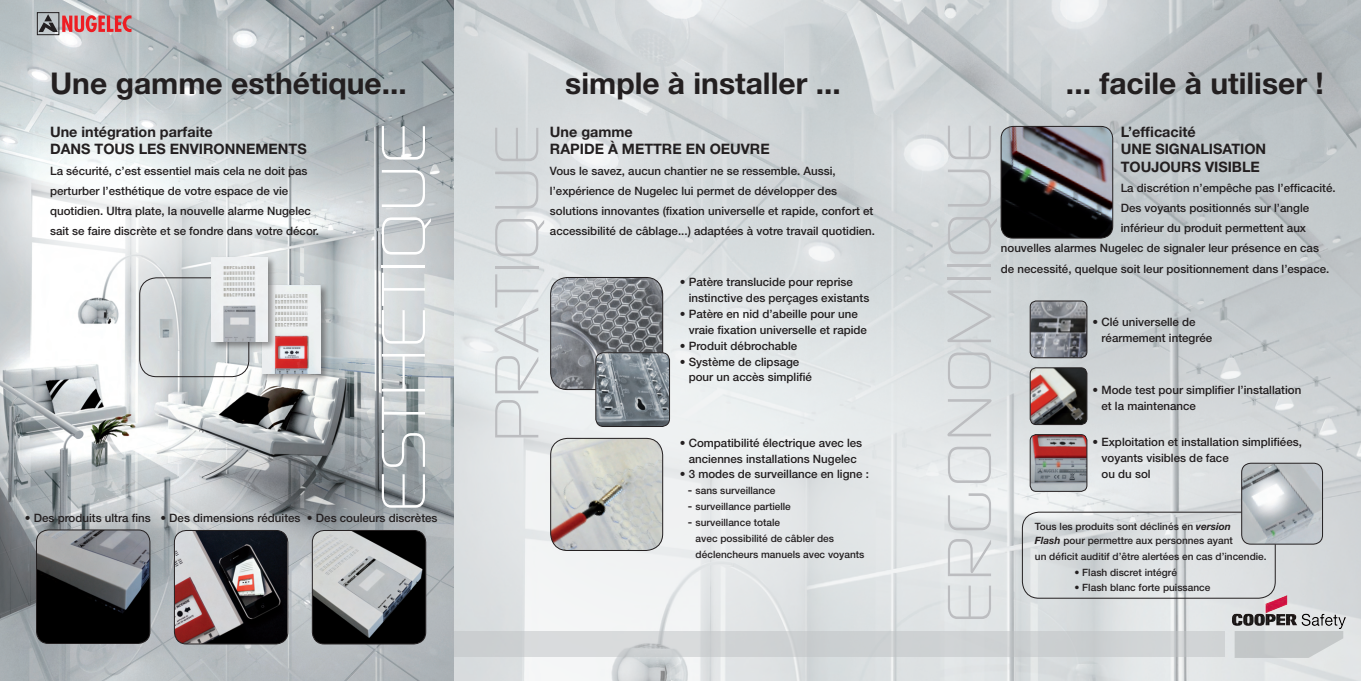
<style>
.page{position:relative;width:1361px;height:681px;background:#fff}
.page>*{position:absolute;margin:0;border:0;box-sizing:border-box;transform-origin:0 0}
.t1{font:300 61.7px "Continuum";color:#bcbdc0;scale:1.2 1}
.t2{font:300 61.7px "Continuum";color:#fff;scale:1.2 1}
.t3{font:700 30px "Helvetica Neue";color:#231f20}
.t4{font:700 14.4px/17.3px "Helvetica Neue";color:#231f20}
.t5{font:300 13px/15.5px "Helvetica Neue";color:#231f20}
.t6{font:500 11.5px/15.8px "Helvetica Neue";color:#231f20}
.t7{font:500 10.1px/15.8px "Helvetica Neue";color:#231f20}
.s1{font-size:11.5px}
.s2{font-weight:700;font-style:italic}
</style>
<div class="page">
<img style="left:0;top:0;width:1361px;height:680px">
<img style="left:1030px;top:367px;width:57px;height:57px">
<div style="left:1030px;top:367px;width:57px;height:57px;border:1px solid #231f20;border-radius:6px"></div>
<img style="left:1030px;top:434px;width:57px;height:57px">
<div style="left:1030px;top:434px;width:57px;height:57px;border:1px solid #231f20;border-radius:6px"></div>
<img style="left:1030px;top:301px;width:57px;height:56px">
<div style="left:1030px;top:300px;width:57px;height:58px;border:1px solid #231f20;border-radius:6px"></div>
<img style="left:1232px;top:595px;width:113px;height:33px">
<svg style="left:1234px;top:630px;width:109px;height:27px;background:#c8cccd"></svg>
<svg style="left:0;top:631px;width:1225px;height:25px;background:#c5c9cb"></svg>
<img style="left:551px;top:277px;width:112px;height:112px">
<div style="left:550px;top:277px;width:113px;height:112px;border:1px solid #231f20;border-radius:17px"></div>
<img style="left:551px;top:438px;width:112px;height:112px">
<div style="left:550px;top:438px;width:113px;height:112px;border:1px solid #231f20;border-radius:17px"></div>
<div style="left:1022px;top:511px;width:253px;height:87px;border:1px solid #231f20;border-radius:17px"></div>
<img style="left:1241px;top:463px;width:81px;height:81px">
<div style="left:1241px;top:463px;width:81px;height:81px;border:1px solid #231f20;border-radius:9px"></div>
<img style="left:1001px;top:126px;width:111px;height:112px">
<div style="left:1001px;top:126px;width:112px;height:112px;border:1px solid #231f20;border-radius:12px"></div>
<img style="left:596px;top:352px;width:73px;height:74px">
<div style="left:595px;top:352px;width:75px;height:74px;border:1px solid #231f20;border-radius:8px"></div>
<div style="left:37px;top:12px;width:22px;height:23px;border:1px solid #231f20"></div>
<svg style="left:38px;top:14px;width:93px;height:18px;background:#c27579"></svg>
<div style="left:139px;top:277px;width:110px;height:100px;border:1px solid #231f20;border-radius:17px"></div>
<div style="left:260px;top:283px;width:70px;height:99px;background:#231f20;opacity:.45"></div>
<img style="left:262px;top:285px;width:58px;height:88px">
<div style="left:210px;top:256px;width:67px;height:95px;background:#231f20;opacity:.45"></div>
<img style="left:212px;top:257px;width:55px;height:84px">
<img style="left:37px;top:529px;width:113px;height:114px">
<div style="left:36px;top:529px;width:114px;height:114px;border:1px solid #231f20;border-radius:12px"></div>
<img style="left:174px;top:530px;width:113px;height:113px">
<div style="left:174px;top:530px;width:114px;height:114px;border:1px solid #231f20;border-radius:12px"></div>
<img style="left:312px;top:530px;width:114px;height:113px">
<div style="left:312px;top:530px;width:114px;height:114px;border:1px solid #231f20;border-radius:12px"></div>
<h2 class="t3" style="left:50px;top:65px;width:358px">Une gamme esthétique...</h2>
<h2 class="t3" style="left:565px;top:65px;width:277px">simple à installer ...</h2>
<h2 class="t3" style="left:1066px;top:65px;width:259px">... facile à utiliser !</h2>
<h1 class="t2" style="left:366px;top:512px;width:327px;rotate:-90deg">ESTHETIQUE</h1>
<h1 class="t1" style="left:479px;top:442px;width:267px;rotate:-90deg">PRATIQUE</h1>
<h1 class="t1" style="left:932px;top:624px;width:420px;rotate:-90deg">ERGONOMIIQUE</h1>
<p class="t4" style="left:1120px;top:123px;width:77px">L’efficacité<br>Une signal</p>
<p class="t4" style="left:50px;top:123px;width:164px">Une intégration parfaite<br>DANS TOUS LES ENVIRO</p>
<p class="t4" style="left:550px;top:123px;width:221px">Une gamme<br>rapide À METTRE EN OEUVRE</p>
<p class="t6" style="left:550px;top:160px;width:327px;line-height:20.2px">Vous le savez, aucun chantier ne se ressemble. Aussi, l’expérience de Nugelec lui permet de développer des solutions innovantes (fixation universelle et rapide, confort et accessibilité de câblage...) adaptées à votre travail quotidien.</p>
<p class="t4" style="left:225px;top:140px;width:83px">NNEMENTS</p>
<p class="t6" style="left:50px;top:160px;width:270px;line-height:20.2px">La sécurité, c’est essentiel mais cela ne doit pas perturber l’esthétique de votre espace de vie quotidien. Ultra plate, la nouvelle alarme Nugelec sait se faire discrète et se fondre dans votre décor.</p>
<p class="t4" style="left:1120px;top:140px;width:145px;text-indent:88px">isation toujours visible</p>
<p class="t6" style="left:1120px;top:180px;width:216px">La discrétion n’empêche pas l’efficacité.</p>
<p class="t6" style="left:1120px;top:200px;width:190px">Des voyants positionnés sur l’angle</p>
<p class="t6" style="left:1120px;top:220px;width:187px">inférieur du produit permettent aux</p>
<p class="t6" style="left:1001px;top:240px;width:319px">nouvelles alarmes Nugelec de signaler leur présence en cas</p>
<p class="t6" style="left:1001px;top:260px;width:330px">de necessité, quelque soit leur positionnement dans l’espace.</p>
<p class="t5" style="left:1019px;top:242px;width:254px">Tableaux type 4 STI sont équipés d’une surveillance permanante des lignes Diffuseurs</p>
<p class="t6" style="left:689px;top:274px;width:182px;text-indent:-9px">• Patère translucide pour reprise instinctive des perçages existants</p>
<p class="t6" style="left:689px;top:306px;width:180px;text-indent:-9px">• Patère en nid d’abeille pour une vraie fixation universelle et rapide</p>
<p class="t6" style="left:680px;top:337px;width:119px">• Produit débrochable</p>
<p class="t6" style="left:689px;top:353px;width:125px;text-indent:-9px">• Système de clipsage pour un accès simplifié</p>
<p class="t6" style="left:1101px;top:314px;width:112px;text-indent:-9px">• Clé universelle de réarmement integrée</p>
<p class="t6" style="left:1101px;top:382px;width:201px;text-indent:-9px">• Mode test pour simplifier l’installation et la maintenance</p>
<p class="t6" style="left:1101px;top:433px;width:202px;text-indent:-9px">• Exploitation et installation simplifiées, voyants visibles de face<br>ou du sol</p>
<p class="t6" style="left:680px;top:434px;width:184px;text-align:center">• Compatibilité électrique avec les anciennes installations Nugelec</p>
<p class="t6" style="left:680px;top:466px;width:191px">• 3 modes de surveillance en ligne :</p>
<p class="t7" style="left:688px;top:482px;width:89px"><span class="s1">-</span> sans surveillance</p>
<p class="t7" style="left:688px;top:498px;width:104px"><span class="s1">-</span> surveillance partielle</p>
<p class="t7" style="left:695px;top:514px;width:170px;text-indent:-8px"><span class="s1">-</span> surveillance totale<br>avec possibilité de câbler des déclencheurs manuels avec voyants</p>
<p class="t6" style="left:25px;top:510px;width:414px">• Des produits ultra fins • Des dimensions réduites • Des couleurs discrètes</p>
<p class="t7" style="left:1035px;top:518px;width:199px;line-height:14.4px">Tous les produits sont déclinés en <span class="s2">version<br>Flash</span> pour permettre aux personnes ayant</p>
<p class="t7" style="left:1035px;top:548px;width:233px">un déficit auditif d’être alertées en cas d’incendie.</p>
<p class="t7" style="left:1074px;top:563px;width:104px">• Flash discret intégré</p>
<p class="t7" style="left:1074px;top:579px;width:137px">• Flash blanc forte puissance</p>
</div>
